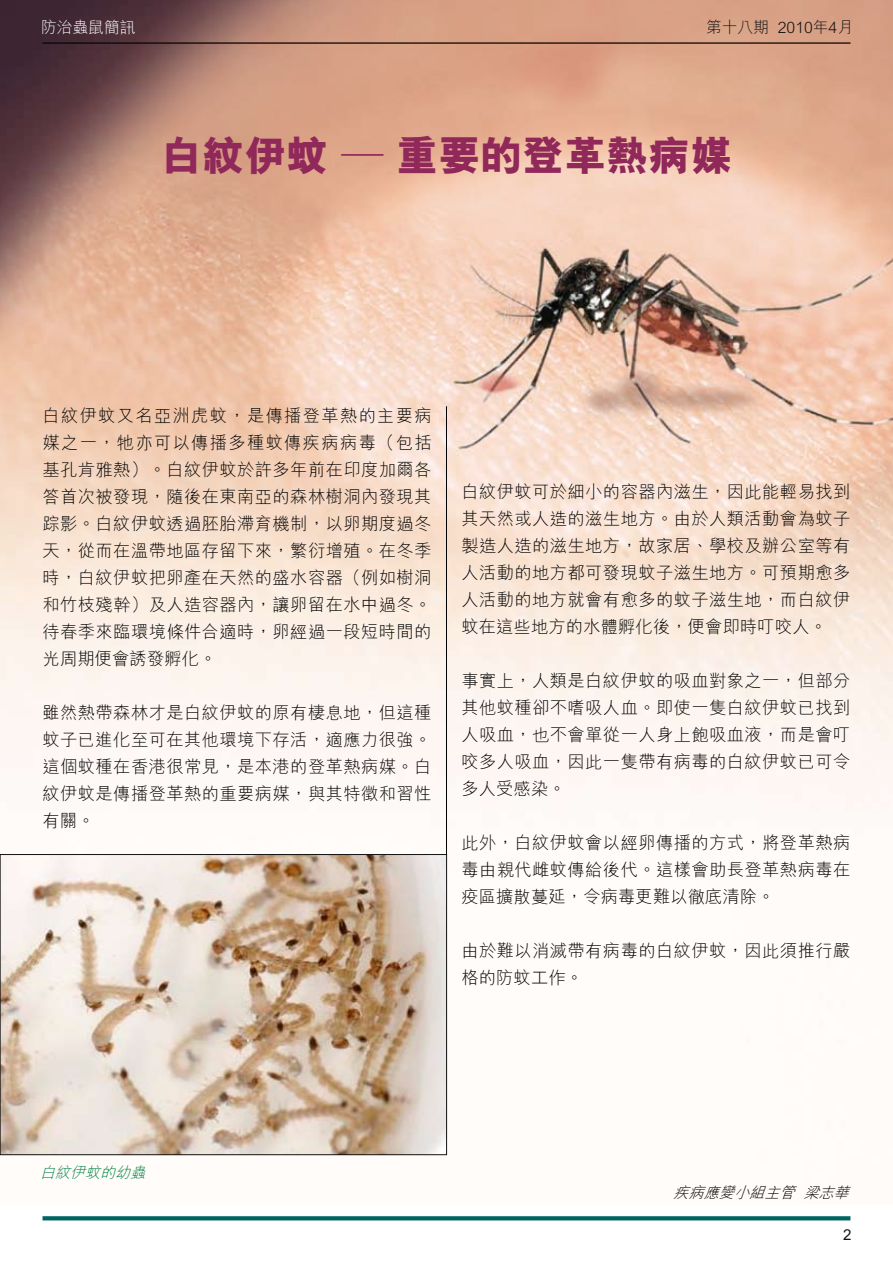
<style>
.page{position:relative;width:893px;height:1263px;background:#fff}
.page>*{position:absolute;margin:0;border:0;box-sizing:border-box;transform-origin:0 0}
.t1{font:800 42px "M Hei HK";color:#90285a}
.t2{font:300 17.25px/27px "M Hei HK";letter-spacing:.025em;color:#000;text-align:justify}
.t3{font:300 15.75px "M Hei HK";color:#121212}
.t4{font:300 15.75px "M Hei HK";color:#fff}
.t5{font:italic 300 15px "M Hei HK";color:#000}
.t6{font:italic 300 15px "M Hei HK";color:#008346}
.t7{font:700 15px "M Hei HK";color:#121212}
</style>
<div class="page">
<svg style="left:43px;top:1216px;width:807px;height:4px;background:#0d6c6c"></svg>
<img style="left:0;top:0;width:893px;height:1156px">
<hr style="left:446px;top:406px;width:1px;height:732px;background:#000">
<img style="left:2px;top:856px;width:443px;height:297px">
<div style="left:0;top:854px;width:447px;height:301px;border:1px solid #121212"></div>
<hr style="left:43px;top:43px;width:807px;height:1px;background:#000">
<p class="t4" style="left:41px;top:16px;width:96px">防治蟲鼠簡訊</p>
<p class="t3" style="left:706px;top:16px;width:149px">第十八期 2010年4月</p>
<h1 class="t1" style="left:161px;top:127px;width:573px">白紋伊蚊 — 重要的登革熱病媒</h1>
<p class="t2" style="left:43px;top:401px;width:391px">白紋伊蚊又名亞洲虎蚊，是傳播登革熱的主要病媒之一，牠亦可以傳播多種蚊傳疾病病毒（包括基孔肯雅熱）。白紋伊蚊於許多年前在印度加爾各答首次被發現，隨後在東南亞的森林樹洞內發現其踪影。白紋伊蚊透過胚胎滯育機制，以卵期度過冬天，從而在溫帶地區存留下來，繁衍增殖。在冬季時，白紋伊蚊把卵產在天然的盛水容器（例如樹洞和竹枝殘幹）及人造容器內，讓卵留在水中過冬。待春季來臨環境條件合適時，卵經過一段短時間的光周期便會誘發孵化。</p>
<p class="t2" style="left:43px;top:698px;width:390px">雖然熱帶森林才是白紋伊蚊的原有棲息地，但這種蚊子已進化至可在其他環境下存活，適應力很強。這個蚊種在香港很常見，是本港的登革熱病媒。白紋伊蚊是傳播登革熱的重要病媒，與其特徵和習性有關。</p>
<p class="t2" style="left:461px;top:477px;width:390px">白紋伊蚊可於細小的容器內滋生，因此能輕易找到其天然或人造的滋生地方。由於人類活動會為蚊子製造人造的滋生地方，故家居、學校及辦公室等有人活動的地方都可發現蚊子滋生地方。可預期愈多人活動的地方就會有愈多的蚊子滋生地，而白紋伊蚊在這些地方的水體孵化後，便會即時叮咬人。</p>
<p class="t2" style="left:461px;top:666px;width:390px">事實上，人類是白紋伊蚊的吸血對象之一，但部分其他蚊種卻不嗜吸人血。即使一隻白紋伊蚊已找到人吸血，也不會單從一人身上飽吸血液，而是會叮咬多人吸血，因此一隻帶有病毒的白紋伊蚊已可令多人受感染。</p>
<p class="t2" style="left:461px;top:828px;width:390px">此外，白紋伊蚊會以經卵傳播的方式，將登革熱病毒由親代雌蚊傳給後代。這樣會助長登革熱病毒在疫區擴散蔓延，令病毒更難以徹底清除。</p>
<p class="t2" style="left:461px;top:936px;width:390px">由於難以消滅帶有病毒的白紋伊蚊，因此須推行嚴格的防蚊工作。</p>
<p class="t6" style="left:40px;top:1162px;width:112px">白紋伊蚊的幼蟲</p>
<p class="t5" style="left:673px;top:1182px;width:184px">疾病應變小組主管 梁志華</p>
<p class="t7" style="left:843px;top:1224px;width:10px">2</p>
</div>
